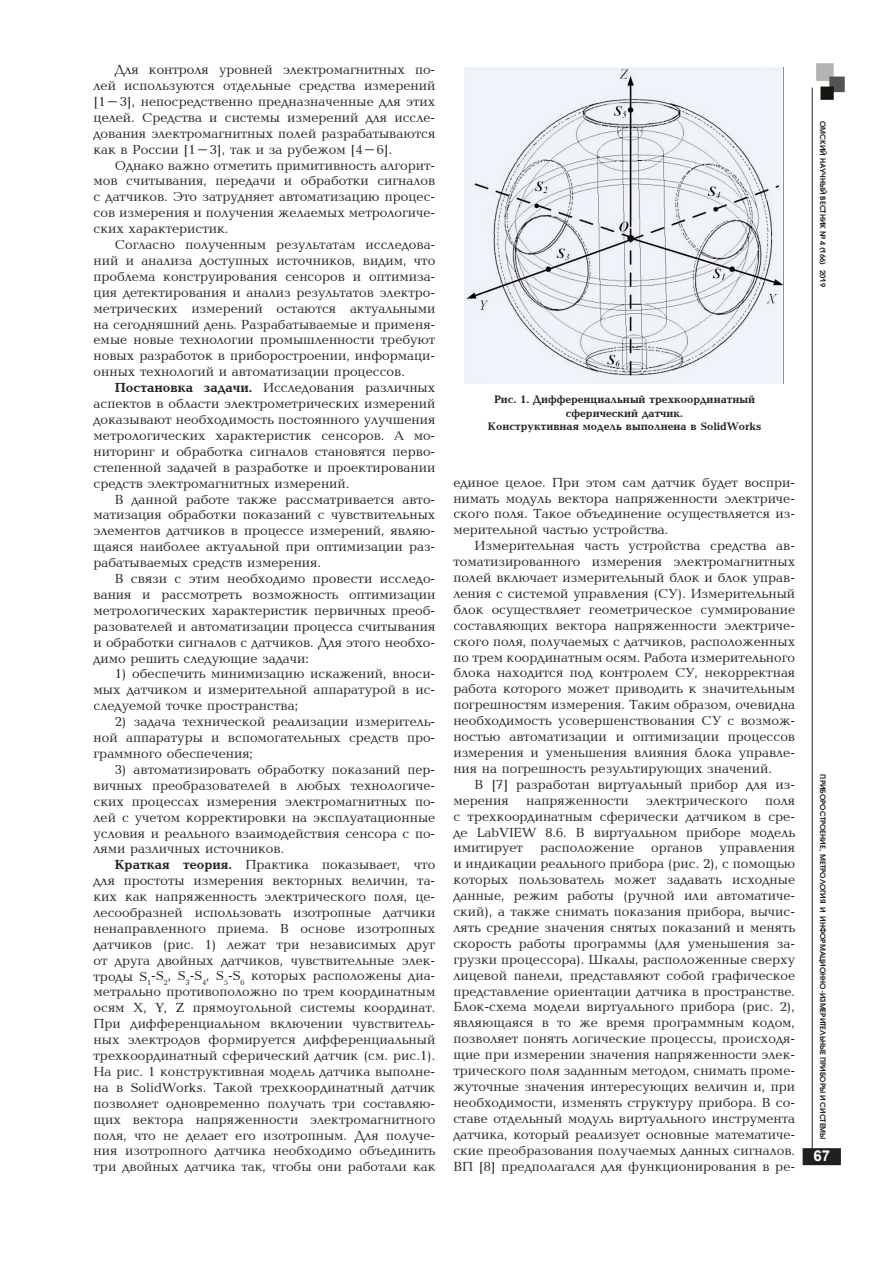
<style>
.page{position:relative;width:893px;height:1263px;background:#fff}
.page>*{position:absolute;margin:0;border:0;box-sizing:border-box;transform-origin:0 0}
.t1{font:700 15px "Arial";color:#fff}
.t2{font:13.5px/15.9px "Baltica CTT";color:#231f20;text-align:justify}
.t3{font:700 11.25px/13.5px "Baltica C";color:#231f20;text-align:center}
.t4{font:600 7.5px "Avant Garde Gothic C";color:#231f20}
.s1{font-family:"Baltica C";font-weight:700}
</style>
<div class="page">
<div style="left:803px;top:1149px;width:37px;height:15px;background:#231f20"></div>
<div style="left:803px;top:1148px;width:38px;height:17px;border:2px solid #231f20"></div>
<hr style="left:812px;top:88px;width:1px;height:1071px;background:#231f20">
<img style="left:816px;top:63px;width:29px;height:37px">
<img style="left:465px;top:67px;width:319px;height:316px">
<p class="t2" style="left:94px;top:62px;width:343px;text-indent:21px">Для контроля уровней электромагнитных по&shy;лей используются отдельные средства измерений [1–3], непосредственно предназначенные для этих целей. Средства и системы измерений для иссле&shy;дования электромагнитных полей разрабатываются как в России [1–3], так и за рубежом [4–6].</p>
<p class="t2" style="left:94px;top:158px;width:343px;text-indent:21px">Однако важно отметить примитивность алгорит&shy;мов считывания, передачи и обработки сигналов с датчиков. Это затрудняет автоматизацию процес&shy;сов измерения и получения желаемых метрологиче&shy;ских характеристик.</p>
<p class="t2" style="left:94px;top:237px;width:343px;text-indent:21px">Согласно полученным результатам исследова&shy;ний и анализа доступных источников, видим, что проблема конструирования сенсоров и оптимиза&shy;ция детектирования и анализ результатов электро&shy;метрических измерений остаются актуальными на сегодняшний день. Разрабатываемые и применя&shy;емые новые технологии промышленности требуют новых разработок в приборостроении, информаци&shy;онных технологий и автоматизации процессов.</p>
<p class="t2" style="left:94px;top:380px;width:343px;text-indent:21px"><span class="s1">Постановка задачи.</span> Исследования различных аспектов в области электрометрических измерений доказывают необходимость постоянного улучшения метрологических характеристик сенсоров. А мо&shy;ниторинг и обработка сигналов становятся перво&shy;степенной задачей в разработке и проектировании средств электромагнитных измерений.</p>
<p class="t2" style="left:94px;top:492px;width:343px;text-indent:21px">В данной работе также рассматривается авто&shy;матизация обработки показаний с чувствительных элементов датчиков в процессе измерений, являю&shy;щаяся наиболее актуальной при оптимизации раз&shy;рабатываемых средств измерения.</p>
<p class="t2" style="left:94px;top:571px;width:343px;text-indent:21px">В связи с этим необходимо провести исследо&shy;вания и рассмотреть возможность оптимизации метрологических характеристик первичных преоб&shy;разователей и автоматизации процесса считывания и обработки сигналов с датчиков. Для этого необхо&shy;димо решить следующие задачи:</p>
<p class="t2" style="left:94px;top:667px;width:343px;text-indent:21px">1) обеспечить минимизацию искажений, вноси&shy;мых датчиком и измерительной аппаратурой в ис&shy;следуемой точке пространства;</p>
<p class="t2" style="left:94px;top:714px;width:343px;text-indent:21px">2) задача технической реализации измеритель&shy;ной аппаратуры и вспомогательных средств про&shy;граммного обеспечения;</p>
<p class="t2" style="left:94px;top:762px;width:343px;text-indent:21px">3) автоматизировать обработку показаний пер&shy;вичных преобразователей в любых технологиче&shy;ских процессах измерения электромагнитных по&shy;лей с учетом корректировки на эксплуатационные условия и реального взаимодействия сенсора с по&shy;лями различных источников.</p>
<p class="t2" style="left:94px;top:857px;width:343px;text-indent:21px"><span class="s1">Краткая теория.</span> Практика показывает, что для простоты измерения векторных величин, та&shy;ких как напряженность электрического поля, це&shy;лесообразней использовать изотропные датчики ненаправленного приема. В основе изотропных датчиков (рис. 1) лежат три независимых друг от друга двойных датчиков, чувствительные элек&shy;троды S<sub>1</sub>-S<sub>2</sub>, S<sub>3</sub>-S<sub>4</sub>, S<sub>5</sub>-S<sub>6</sub> которых расположены диа&shy;метрально противоположно по трем координатным осям X, Y, Z прямоугольной системы координат.<br>При дифференциальном включении чувствитель&shy;ных электродов формируется дифференциальный трехкоординатный сферический датчик (см. рис.1).<br>На рис. 1 конструктивная модель датчика выполне&shy;на в SolidWorks. Такой трехкоординатный датчик позволяет одновременно получать три составляю&shy;щих вектора напряженности электромагнитного поля, что не делает его изотропным. Для получе&shy;ния изотропного датчика необходимо объединить три двойных датчика так, чтобы они работали как</p>
<p class="t3" style="left:488px;top:393px;width:275px">Рис. 1. Дифференциальный трехкоординатный сферический датчик.<br>Конструктивная модель выполнена в SolidWorks</p>
<p class="t2" style="left:453px;top:475px;width:343px">единое целое. При этом сам датчик будет воспри&shy;нимать модуль вектора напряженности электриче&shy;ского поля. Такое объединение осуществляется из&shy;мерительной частью устройства.</p>
<p class="t2" style="left:453px;top:538px;width:343px;text-indent:21px">Измерительная часть устройства средства ав&shy;томатизированного измерения электромагнитных полей включает измерительный блок и блок управ&shy;ления с системой управления (СУ). Измерительный блок осуществляет геометрическое суммирование составляющих вектора напряженности электриче&shy;ского поля, получаемых с датчиков, расположенных по трем координатным осям. Работа измерительного блока находится под контролем СУ, некорректная работа которого может приводить к значительным погрешностям измерения. Таким образом, очевидна необходимость усовершенствования СУ с возмож&shy;ностью автоматизации и оптимизации процессов измерения и уменьшения влияния блока управле&shy;ния на погрешность результирующих значений.</p>
<p class="t2" style="left:453px;top:777px;width:343px;text-indent:21px">В [7] разработан виртуальный прибор для из&shy;мерения</p>
<p class="t2" style="left:453px;top:793px;width:343px;text-indent:312px">поля с трехкоординатным сферически датчиком в сре&shy;де LabVIEW 8.6. В виртуальном приборе модель имитирует</p>
<p class="t2" style="left:526px;top:793px;width:104px">напряженности</p>
<p class="t2" style="left:646px;top:793px;width:103px">электрического</p>
<p class="t2" style="left:453px;top:841px;width:343px;text-indent:266px">управления и индикации реального прибора (рис. 2), с помощью которых пользователь может задавать исходные данные, режим работы (ручной или автоматиче&shy;ский), а также снимать показания прибора, вычис&shy;лять средние значения снятых показаний и менять скорость работы программы (для уменьшения за&shy;грузки процессора). Шкалы, расположенные сверху лицевой панели, представляют собой графическое представление ориентации датчика в пространстве.<br>Блок-схема модели виртуального прибора (рис. 2), являющаяся в то же время программным кодом, позволяет понять логические процессы, происходя&shy;щие при измерении значения напряженности элек&shy;трического поля заданным методом, снимать проме&shy;жуточные значения интересующих величин и, при необходимости, изменять структуру прибора. В со&shy;ставе отдельный модуль виртуального инструмента датчика, который реализует основные математиче&shy;ские преобразования получаемых данных сигналов.<br>ВП [8] предполагался для функционирования в ре-</p>
<p class="t2" style="left:540px;top:841px;width:96px">расположение</p>
<p class="t2" style="left:651px;top:841px;width:53px">органов</p>
<p class="t4" style="left:827px;top:121px;width:167px;rotate:90deg">ОМСКИЙ НАУЧНЫЙ ВЕСТНИК № 4 (166) 2019</p>
<p class="t4" style="left:827px;top:774px;width:366px;rotate:90deg">приборостроение, метрология и информационно-измерительные приборы и системы</p>
<p class="t1" style="left:813px;top:1145px;width:18px">67</p>
</div>
